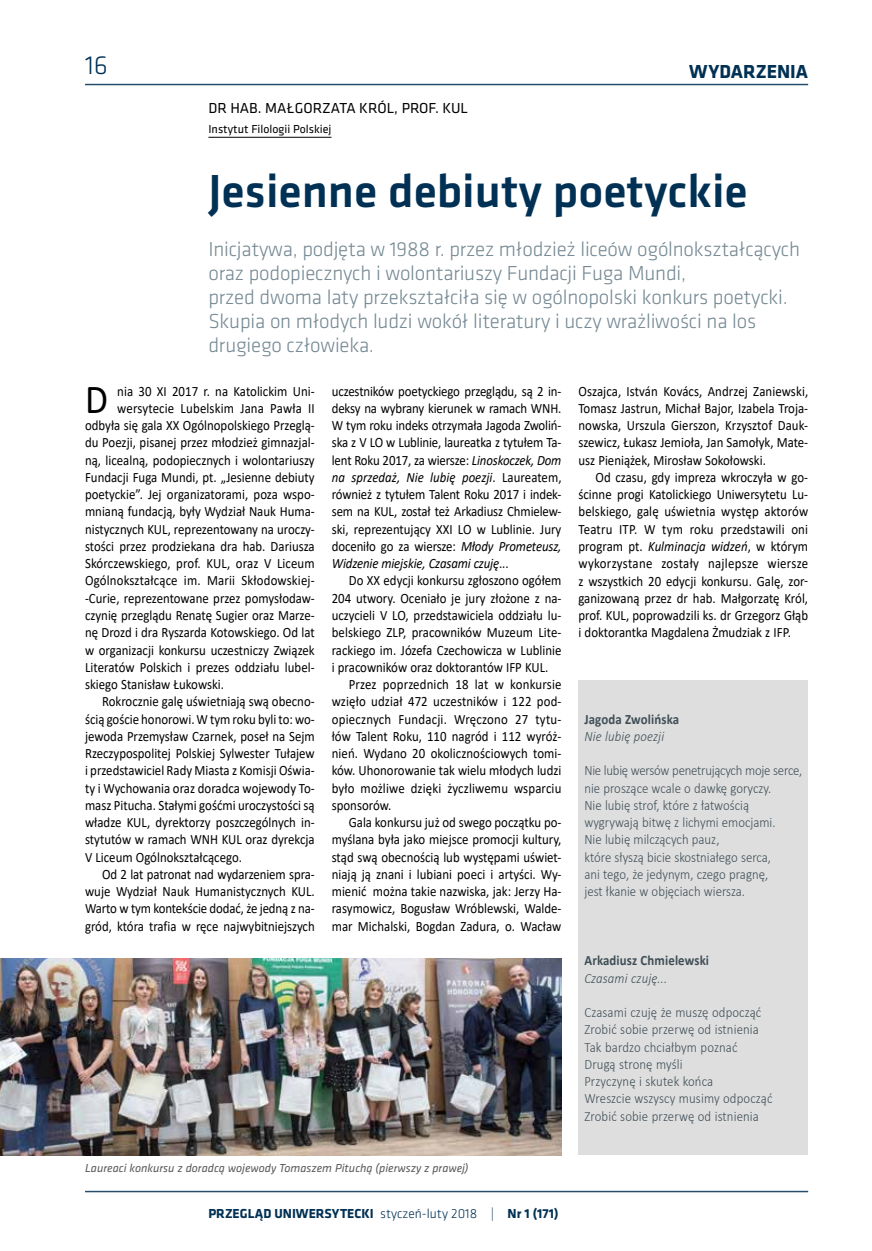
<style>
.page{position:relative;width:872px;height:1251px;background:#fff}
.page>*{position:absolute;margin:0;border:0;box-sizing:border-box;transform-origin:0 0}
.t1{font:500 48px "Klavika";color:#003154}
.t2{font:41.4px "Calibri";color:#000;scale:.9 1}
.t3{font:300 27px "Klavika";color:#003154}
.t4{font:300 21px/24px "Klavika";letter-spacing:-.01em;color:#768994}
.t5{font:700 19.5px "Klavika";color:#003154}
.t6{font:15px "Klavika";color:#000}
.t7{font:14.25px/17.2px "Calibri";color:#000;text-align:justify;scale:.9 1}
.t8{font:300 14.25px/17.2px "Calibri";color:#3f4e56;scale:.9 1}
.t9{font:700 14.25px "Calibri";letter-spacing:.01em;color:#3f4e56;scale:.9 1}
.t10{font:italic 300 14.25px "Calibri";letter-spacing:.01em;color:#3f4e56;scale:.9 1}
.t11{font:700 13.5px "Klavika";color:#003154}
.t12{font:italic 12px "Klavika";color:#575756}
.t13{font:12px "Klavika";color:#000}
.s1{font-style:italic}
.s2{font-weight:300}
</style>
<div class="page">
<div style="left:578px;top:680px;width:230px;height:474px;background:#dedede"></div>
<hr style="left:85px;top:84px;width:723px;height:1px;background:#003154">
<hr style="left:85px;top:1190px;width:723px;height:1px;background:#003154">
<hr style="left:208px;top:137px;width:123px;height:1px;background:#000">
<img style="left:0;top:958px;width:561px;height:196px">
<h3 class="t3" style="left:85px;top:49px;width:24px">16</h3>
<h3 class="t5" style="left:689px;top:57px;width:120px">WYDARZENIA</h3>
<p class="t6" style="left:208px;top:99px;width:261px">DR HAB. MAŁGORZATA KRÓL, PROF. KUL</p>
<p class="t13" style="left:208px;top:121px;width:125px">Instytut Filologii Polskiej</p>
<h1 class="t1" style="left:208px;top:159px;width:541px">Jesienne debiuty poetyckie</h1>
<p class="t4" style="left:208px;top:237px;width:593px">Inicjatywa, podjęta w 1988 r. przez młodzież liceów ogólnokształcących oraz podopiecznych i wolontariuszy Fundacji Fuga Mundi,<br>przed dwoma laty przekształciła się w ogólnopolski konkurs poetycki.<br>Skupia on młodych ludzi wokół literatury i uczy wrażliwości na los drugiego człowieka.</p>
<h2 class="t2" style="left:85px;top:370px;width:27px">D</h2>
<p class="t7" style="left:117px;top:382px;width:221px">nia 30 XI 2017 r. na Katolickim Uni-</p>
<p class="t7" style="left:117px;top:399px;width:221px">wersytecie Lubelskim Jana Pawła II</p>
<p class="t7" style="left:85px;top:416px;width:257px">odbyła się gala XX Ogólnopolskiego Przeglą-</p>
<p class="t7" style="left:85px;top:433px;width:257px">du Poezji, pisanej przez młodzież gimnazjal-</p>
<p class="t7" style="left:85px;top:451px;width:257px">ną, licealną, podopiecznych i wolontariuszy</p>
<p class="t7" style="left:85px;top:468px;width:257px">Fundacji Fuga Mundi, pt. „Jesienne debiuty</p>
<p class="t7" style="left:85px;top:485px;width:257px">poetyckie”. Jej organizatorami, poza wspo-</p>
<p class="t7" style="left:85px;top:502px;width:257px">mnianą fundacją, były Wydział Nauk Huma-</p>
<p class="t7" style="left:85px;top:520px;width:257px">nistycznych KUL, reprezentowany na uroczy-</p>
<p class="t7" style="left:85px;top:537px;width:257px">stości przez prodziekana dra hab. Dariusza</p>
<p class="t7" style="left:85px;top:554px;width:257px">Skórczewskiego, prof. KUL, oraz V Liceum</p>
<p class="t7" style="left:85px;top:571px;width:257px">Ogólnokształcące im. Marii Skłodowskiej-</p>
<p class="t7" style="left:85px;top:589px;width:257px">-Curie, reprezentowane przez pomysłodaw-</p>
<p class="t7" style="left:85px;top:606px;width:257px">czynię przeglądu Renatę Sugier oraz Marze-</p>
<p class="t7" style="left:85px;top:623px;width:257px">nę Drozd i dra Ryszarda Kotowskiego. Od lat</p>
<p class="t7" style="left:85px;top:640px;width:257px">w organizacji konkursu uczestniczy Związek</p>
<p class="t7" style="left:85px;top:658px;width:257px">Literatów Polskich i prezes oddziału lubel-</p>
<p class="t7" style="left:85px;top:675px;width:156px">skiego Stanisław Łukowski.</p>
<p class="t7" style="left:102px;top:692px;width:238px">Rokrocznie galę uświetniają swą obecno-</p>
<p class="t7" style="left:85px;top:709px;width:257px">ścią goście honorowi. W tym roku byli to: wo-</p>
<p class="t7" style="left:85px;top:727px;width:257px">jewoda Przemysław Czarnek, poseł na Sejm</p>
<p class="t7" style="left:85px;top:744px;width:257px">Rzeczypospolitej Polskiej Sylwester Tułajew</p>
<p class="t7" style="left:85px;top:761px;width:257px">i przedstawiciel Rady Miasta z Komisji Oświa-</p>
<p class="t7" style="left:85px;top:778px;width:257px">ty i Wychowania oraz doradca wojewody To-</p>
<p class="t7" style="left:85px;top:796px;width:257px">masz Pitucha. Stałymi gośćmi uroczystości są</p>
<p class="t7" style="left:85px;top:813px;width:257px">władze KUL, dyrektorzy poszczególnych in-</p>
<p class="t7" style="left:85px;top:830px;width:257px">stytutów w ramach WNH KUL oraz dyrekcja</p>
<p class="t7" style="left:85px;top:847px;width:176px">V Liceum Ogólnokształcącego.</p>
<p class="t7" style="left:102px;top:865px;width:238px">Od 2 lat patronat nad wydarzeniem spra-</p>
<p class="t7" style="left:85px;top:882px;width:257px">wuje Wydział Nauk Humanistycznych KUL.</p>
<p class="t7" style="left:85px;top:899px;width:257px">Warto w tym kontekście dodać, że jedną z na-</p>
<p class="t7" style="left:85px;top:916px;width:257px">gród, która trafia w ręce najwybitniejszych</p>
<p class="t7" style="left:332px;top:382px;width:257px">uczestników poetyckiego przeglądu, są 2 in&shy;deksy na wybrany kierunek w ramach WNH.<br>W tym roku indeks otrzymała Jagoda Zwoliń&shy;ska z V LO w Lublinie, laureatka z tytułem Ta&shy;lent Roku 2017, za wiersze: <span class="s1">Linoskoczek, Dom na sprzedaż, Nie lubię poezji</span>. Laureatem, również z tytułem Talent Roku 2017 i indek&shy;sem na KUL, został też Arkadiusz Chmielew&shy;ski, reprezentujący XXI LO w Lublinie. Jury doceniło go za wiersze: <span class="s1">Młody Prometeusz, Widzenie miejskie, Czasami czuję</span>...</p>
<p class="t7" style="left:349px;top:571px;width:238px">Do XX edycji konkursu zgłoszono ogółem</p>
<p class="t7" style="left:332px;top:589px;width:257px">204 utwory. Oceniało je jury złożone z na-</p>
<p class="t7" style="left:332px;top:606px;width:257px">uczycieli V LO, przedstawiciela oddziału lu-</p>
<p class="t7" style="left:332px;top:623px;width:257px">belskiego ZLP, pracowników Muzeum Lite-</p>
<p class="t7" style="left:332px;top:640px;width:257px">rackiego im. Józefa Czechowicza w Lublinie</p>
<p class="t7" style="left:332px;top:658px;width:242px">i pracowników oraz doktorantów IFP KUL.</p>
<p class="t7" style="left:349px;top:675px;width:238px">Przez poprzednich 18 lat w konkursie</p>
<p class="t7" style="left:332px;top:692px;width:257px">wzięło udział 472 uczestników i 122 pod-</p>
<p class="t7" style="left:332px;top:709px;width:257px">opiecznych Fundacji. Wręczono 27 tytu-</p>
<p class="t7" style="left:332px;top:727px;width:257px">łów Talent Roku, 110 nagród i 112 wyróż-</p>
<p class="t7" style="left:332px;top:744px;width:257px">nień. Wydano 20 okolicznościowych tomi-</p>
<p class="t7" style="left:332px;top:761px;width:257px">ków. Uhonorowanie tak wielu młodych ludzi</p>
<p class="t7" style="left:332px;top:778px;width:257px">było możliwe dzięki życzliwemu wsparciu</p>
<p class="t7" style="left:332px;top:796px;width:68px">sponsorów.</p>
<p class="t7" style="left:349px;top:813px;width:238px">Gala konkursu już od swego początku po-</p>
<p class="t7" style="left:332px;top:830px;width:257px">myślana była jako miejsce promocji kultury,</p>
<p class="t7" style="left:332px;top:847px;width:257px">stąd swą obecnością lub występami uświet-</p>
<p class="t7" style="left:332px;top:865px;width:257px">niają ją znani i lubiani poeci i artyści. Wy-</p>
<p class="t7" style="left:332px;top:882px;width:257px">mienić można takie nazwiska, jak: Jerzy Ha-</p>
<p class="t7" style="left:332px;top:899px;width:257px">rasymowicz, Bogusław Wróblewski, Walde-</p>
<p class="t7" style="left:332px;top:916px;width:257px">mar Michalski, Bogdan Zadura, o. Wacław</p>
<p class="t12" style="left:85px;top:1160px;width:385px">Laureaci konkursu z doradcą wojewody Tomaszem Pituchą (pierwszy z prawej)</p>
<p class="t11" style="left:208px;top:1203px;width:351px">PRZEGLĄD UNIWERSYTECKI <span class="s2">styczeń-luty 2018 |</span> Nr 1 (171)</p>
<p class="t7" style="left:578px;top:382px;width:257px">Oszajca, István Kovács, Andrzej Zaniewski, Tomasz Jastrun, Michał Bajor, Izabela Troja&shy;nowska, Urszula Gierszon, Krzysztof Dauk&shy;szewicz, Łukasz Jemioła, Jan Samołyk, Mate&shy;usz Pieniążek, Mirosław Sokołowski.</p>
<p class="t7" style="left:578px;top:468px;width:257px;text-indent:17px">Od czasu, gdy impreza wkroczyła w go&shy;ścinne progi Katolickiego Uniwersytetu Lu&shy;belskiego, galę uświetnia występ aktorów Teatru ITP. W tym roku przedstawili oni program pt. <span class="s1">Kulminacja widzeń</span>, w którym wykorzystane zostały najlepsze wiersze z wszystkich 20 edycji konkursu. Galę, zor&shy;ganizowaną przez dr hab. Małgorzatę Król, prof. KUL, poprowadzili ks. dr Grzegorz Głąb i doktorantka Magdalena Żmudziak z IFP.</p>
<p class="t9" style="left:584px;top:708px;width:107px">Jagoda Zwolińska</p>
<p class="t10" style="left:584px;top:727px;width:90px">Nie lubię poezji</p>
<p class="t8" style="left:584px;top:761px;width:244px">Nie lubię wersów penetrujących moje serce, nie proszące wcale o dawkę goryczy.<br>Nie lubię strof, które z łatwością wygrywają bitwę z lichymi emocjami.<br>Nie lubię milczących pauz,<br>które słyszą bicie skostniałego serca,<br>ani tego, że jedynym, czego pragnę,<br>jest łkanie w objęciach wiersza.</p>
<p class="t9" style="left:584px;top:950px;width:140px">Arkadiusz Chmielewski</p>
<p class="t10" style="left:584px;top:968px;width:94px">Czasami czuję...</p>
<p class="t8" style="left:584px;top:1003px;width:210px">Czasami czuję że muszę odpocząć<br>Zrobić sobie przerwę od istnienia<br>Tak bardzo chciałbym poznać<br>Drugą stronę myśli<br>Przyczynę i skutek końca<br>Wreszcie wszyscy musimy odpocząć<br>Zrobić sobie przerwę od istnienia</p>
</div>
